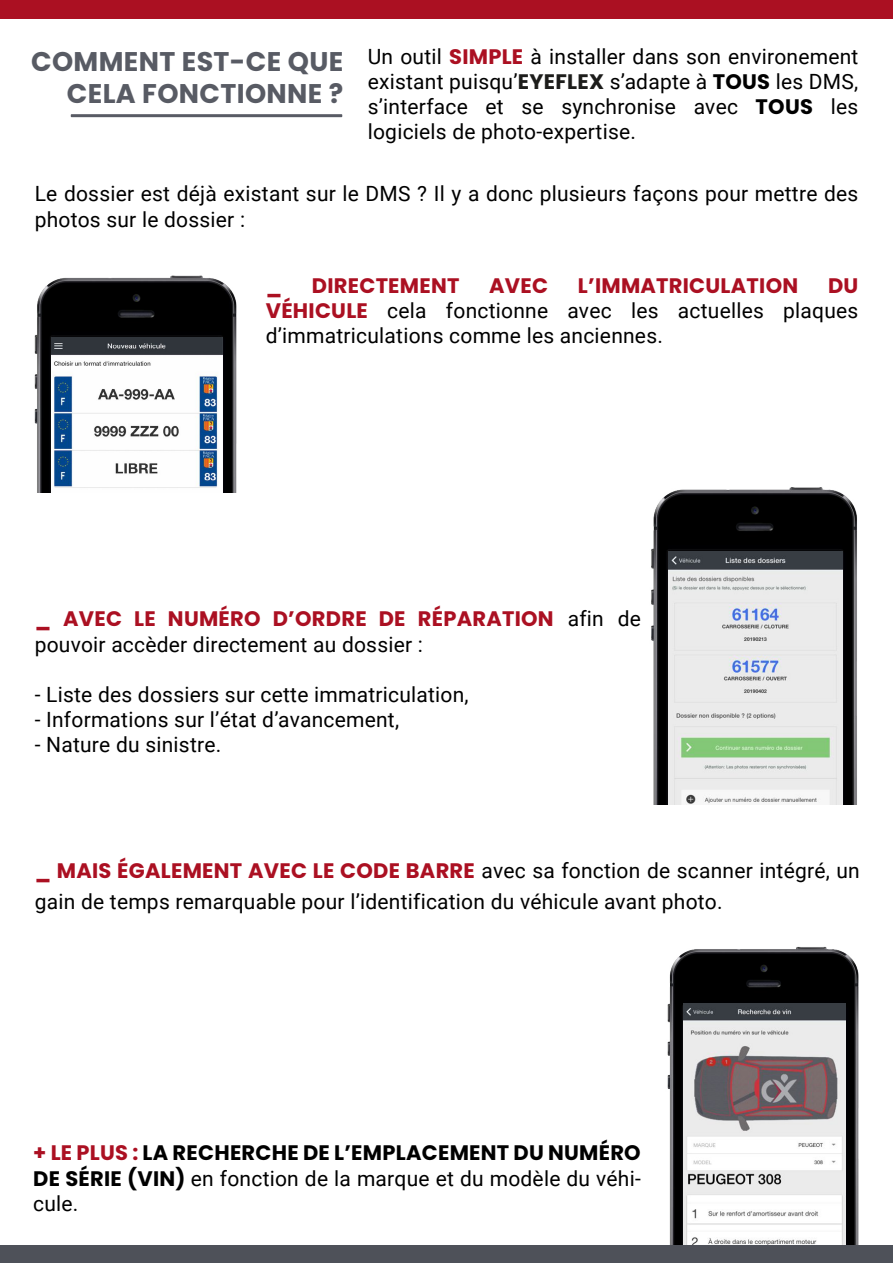
<style>
.page{position:relative;width:893px;height:1263px;background:#fff}
.page>*{position:absolute;margin:0;border:0;box-sizing:border-box;transform-origin:0 0}
.t1{font:700 27px/32.4px "Poppins";letter-spacing:.01em;color:#585b64;text-align:right}
.t2{font:21px/25.2px "Roboto";letter-spacing:.01em;color:#000}
.t3{font:700 21px "Poppins";letter-spacing:.01em;color:#ab1022}
.t4{font:700 21px "Poppins";letter-spacing:.01em;color:#000}
.s1{font-family:"Poppins";font-weight:700;color:#ab1022}
.s2{font-family:"Poppins";font-weight:700;color:#1d1d1b}
.s3{font-family:"Poppins";font-weight:700}
.s4{font-family:"Roboto";font-weight:400;color:#000}
.s5{color:#ab1022}
</style>
<div class="page">
<div style="left:0;top:0;width:893px;height:18px;background:#ab1022"></div>
<hr style="left:71px;top:114px;width:271px;height:3px;background:#585b64">
<img style="left:34px;top:275px;width:203px;height:217px">
<img style="left:51px;top:337px;width:172px;height:155px">
<img style="left:651px;top:487px;width:206px;height:317px">
<img style="left:669px;top:551px;width:173px;height:253px">
<img style="left:667px;top:946px;width:192px;height:299px">
<img style="left:684px;top:1004px;width:161px;height:241px">
<div style="left:0;top:1245px;width:893px;height:18px;background:#4e5159"></div>
<p class="t1" style="left:31px;top:46px;width:314px">COMMENT EST-CE QUE<br>CELA FONCTIONNE ?</p>
<p class="t2" style="left:368px;top:43px;width:492px;text-align:justify">Un outil <span class="s1">SIMPLE</span> à installer dans son environement existant puisqu’<span class="s2">EYEFLEX</span> s’adapte à <span class="s3">TOUS</span> les DMS, s’interface et se synchronise avec <span class="s3">TOUS</span> les logiciels de photo-expertise.</p>
<p class="t2" style="left:35px;top:180px;width:825px">Le dossier est déjà existant sur le DMS ? Il y a donc plusieurs façons pour mettre des photos sur le dossier :</p>
<p class="t3" style="left:312px;top:273px;width:149px">DIRECTEMENT</p>
<p class="t3" style="left:489px;top:273px;width:60px">AVEC</p>
<p class="t3" style="left:578px;top:273px;width:222px">L’IMMATRICULATION</p>
<p class="t3" style="left:828px;top:273px;width:32px">DU</p>
<p class="t2" style="left:266px;top:297px;width:594px"><span class="s1">VÉHICULE</span> cela fonctionne avec les actuelles plaques d’immatriculations comme les anciennes.</p>
<p class="t3" style="left:266px;top:273px;width:18px">_</p>
<p class="t3" style="left:35px;top:607px;width:608px">_ AVEC LE NUMÉRO D’ORDRE DE RÉPARATION <span class="s4">afin de</span></p>
<p class="t2" style="left:35px;top:631px;width:390px">pouvoir accèder directement au dossier :</p>
<p class="t2" style="left:35px;top:681px;width:435px">- Liste des dossiers sur cette immatriculation,</p>
<p class="t2" style="left:35px;top:706px;width:366px">- Informations sur l’état d’avancement,</p>
<p class="t2" style="left:35px;top:731px;width:188px">- Nature du sinistre.</p>
<p class="t2" style="left:35px;top:855px;width:827px;line-height:30.6px"><span class="s1">_ MAIS ÉGALEMENT AVEC LE CODE BARRE</span> avec sa fonction de scanner intégré, un gain de temps remarquable pour l’identification du véhicule avant photo.</p>
<p class="t4" style="left:33px;top:1141px;width:609px"><span class="s5">+ LE PLUS :</span> LA RECHERCHE DE L’EMPLACEMENT DU NUMÉRO</p>
<p class="t2" style="left:33px;top:1165px;width:609px"><span class="s3">DE SÉRIE (VIN)</span> en fonction de la marque et du modèle du véhi&shy;cule.</p>
</div>
